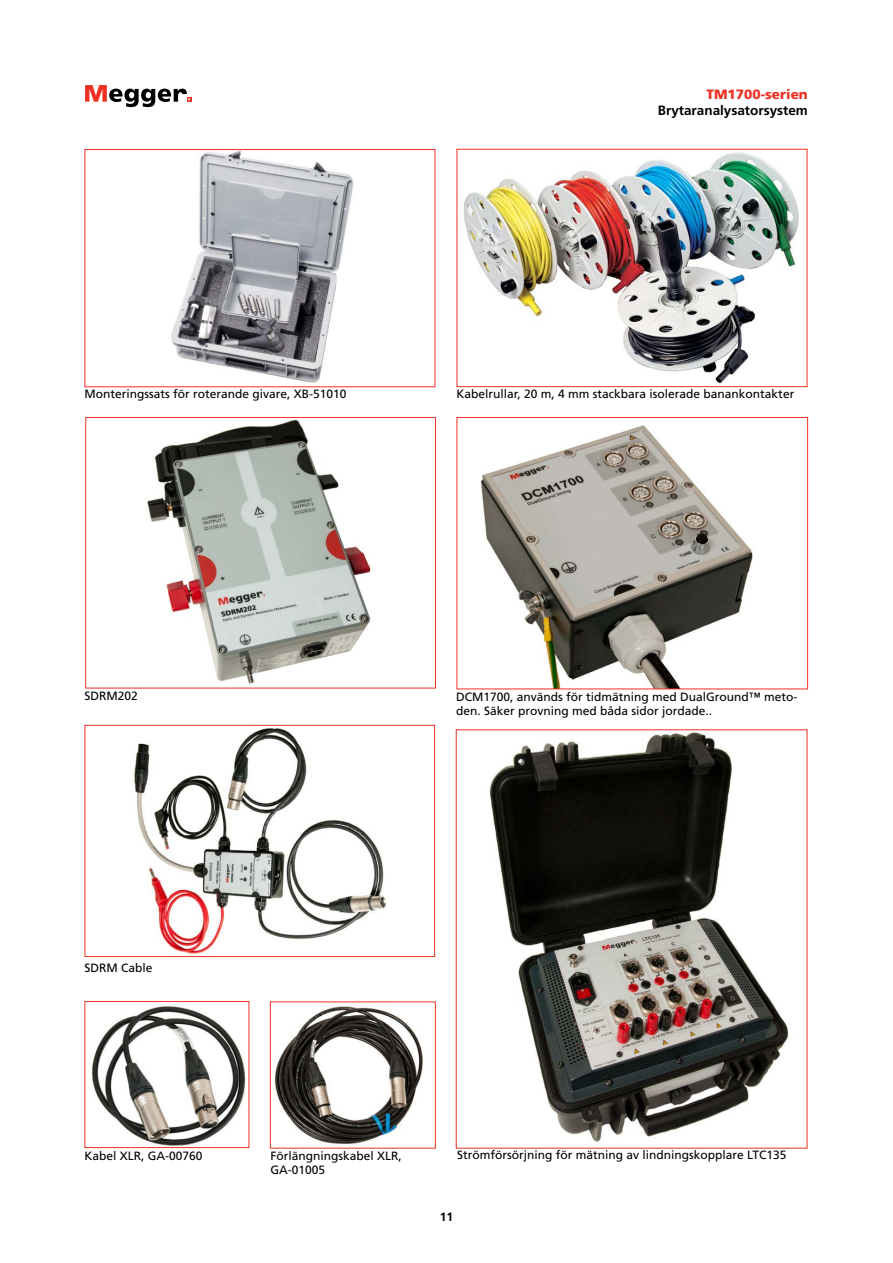
<style>
.page{position:relative;width:893px;height:1263px;background:#fff}
.page>*{position:absolute;margin:0;border:0;box-sizing:border-box;transform-origin:0 0}
.t1{font:700 13.5px "Frutiger LT Std";color:#000}
.t2{font:900 13.5px "Frutiger LT Std";color:#ee3124}
.t3{font:12px/14.4px "Frutiger LT Std";color:#000}
.t4{font:700 12px "Frutiger LT Std";color:#000}
</style>
<div class="page">
<svg style="left:85px;top:85px;width:106px;height:22px"></svg>
<img style="left:274px;top:1006px;width:149px;height:138px">
<div style="left:270px;top:1001px;width:166px;height:147px;border:1px solid #ee3124"></div>
<img style="left:92px;top:1006px;width:153px;height:140px">
<div style="left:85px;top:1001px;width:164px;height:147px;border:1px solid #ee3124"></div>
<img style="left:463px;top:152px;width:336px;height:232px">
<div style="left:457px;top:149px;width:350px;height:238px;border:1px solid #ee3124"></div>
<img style="left:171px;top:151px;width:183px;height:232px">
<div style="left:85px;top:149px;width:350px;height:238px;border:1px solid #ee3124"></div>
<img style="left:489px;top:732px;width:300px;height:410px">
<img style="left:482px;top:426px;width:271px;height:261px">
<div style="left:457px;top:417px;width:351px;height:272px;border:1px solid #ee3124"></div>
<img style="left:147px;top:419px;width:224px;height:265px">
<div style="left:85px;top:417px;width:351px;height:271px;border:1px solid #ee3124"></div>
<img style="left:134px;top:728px;width:253px;height:226px">
<div style="left:85px;top:725px;width:350px;height:232px;border:1px solid #ee3124"></div>
<p class="t2" style="left:707px;top:86px;width:103px">TM1700-serien</p>
<p class="t1" style="left:658px;top:102px;width:152px">Brytaranalysatorsystem</p>
<p class="t3" style="left:85px;top:387px;width:264px">Monteringssats för roterande givare, XB-51010</p>
<p class="t3" style="left:457px;top:387px;width:339px">Kabelrullar, 20 m, 4 mm stackbara isolerade banankontakter</p>
<p class="t3" style="left:85px;top:688px;width:55px">SDRM202</p>
<p class="t3" style="left:456px;top:689px;width:343px">DCM1700, används för tidmätning med DualGround™ meto&shy;den. Säker provning med båda sidor jordade..</p>
<p class="t3" style="left:85px;top:961px;width:70px">SDRM Cable</p>
<p class="t3" style="left:85px;top:1148px;width:120px">Kabel XLR, GA-00760</p>
<p class="t3" style="left:271px;top:1148px;width:133px">Förlängningskabel XLR,<br>GA-01005</p>
<p class="t3" style="left:457px;top:1148px;width:331px">Strömförsörjning för mätning av lindningskopplare LTC135</p>
<p class="t4" style="left:440px;top:1210px;width:15px">11</p>
</div>
